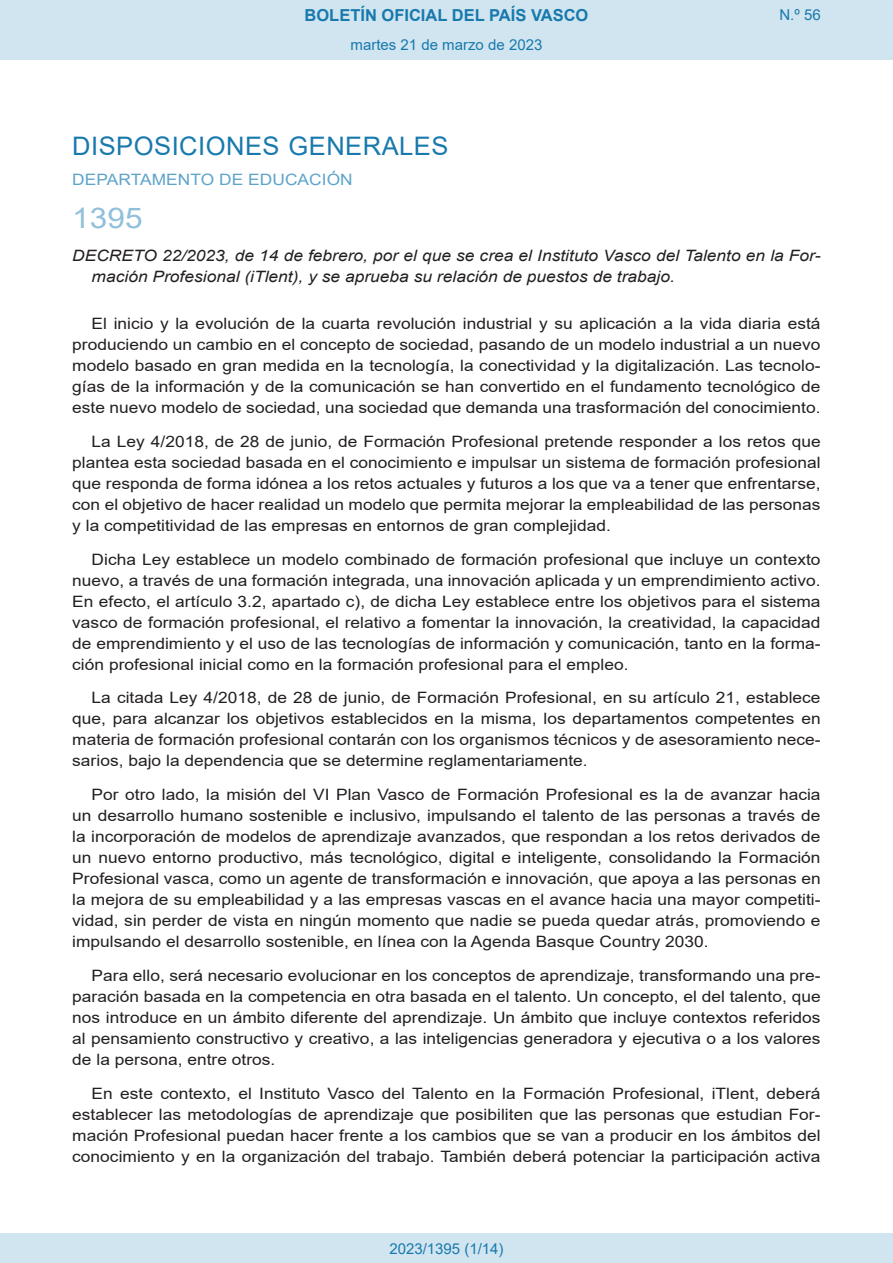
<style>
.page{position:relative;width:893px;height:1263px;background:#fff}
.page>*{position:absolute;margin:0;border:0;box-sizing:border-box;transform-origin:0 0}
.BOPVOrden{font:28.5px "Arial";color:#90c0db;scale:1.11 1}
.BOPVSeccion{font:25.5px "Arial";letter-spacing:.02em;color:#1879ad}
.t1{font:700 16.5px "Arial";color:#1879ad}
.BOPVDetalle{font:15.6px/21px "Arial";color:#231f20;text-align:justify;scale:1.11 1}
.BOPVTitulo{font:italic 15.6px/21px "Arial";color:#231f20;scale:1.11 1}
.BOPVOrganismo{font:15.6px "Arial";letter-spacing:.005em;color:#5ea4ca;scale:1.11 1}
.Paginacion_Centro{font:15px "Arial";color:#1879ad}
</style>
<div class="page">
<div style="left:0;top:0;width:893px;height:60px;background:#d0e5f0"></div>
<div style="left:0;top:1233px;width:893px;height:30px;background:#d0e5f0"></div>
<p class="t1" style="left:305px;top:3px;width:285px">BOLETÍN OFICIAL DEL PAÍS VASCO</p>
<p class="Paginacion_Centro" style="left:351px;top:35px;width:193px">martes 21 de marzo de 2023</p>
<p class="Paginacion_Centro" style="left:779px;top:5px;width:43px">N.º 56</p>
<p class="BOPVSeccion" style="left:72px;top:128px;width:378px">DISPOSICIONES GENERALES</p>
<p class="BOPVOrganismo" style="left:72px;top:169px;width:254px">DEPARTAMENTO DE EDUCACIÓN</p>
<p class="BOPVOrden" style="left:72px;top:198px;width:65px">1395</p>
<p class="BOPVTitulo" style="left:92px;top:246px;width:658px;text-indent:-19px">DECRETO 22/2023, de 14 de febrero, por el que se crea el Instituto Vasco del Talento en la For&shy;mación Profesional (iTlent), y se aprueba su relación de puestos de trabajo.</p>
<p class="BOPVDetalle" style="left:72px;top:313px;width:676px;text-indent:19px">El inicio y la evolución de la cuarta revolución industrial y su aplicación a la vida diaria está produciendo un cambio en el concepto de sociedad, pasando de un modelo industrial a un nuevo modelo basado en gran medida en la tecnología, la conectividad y la digitalización. Las tecnolo&shy;gías de la información y de la comunicación se han convertido en el fundamento tecnológico de este nuevo modelo de sociedad, una sociedad que demanda una trasformación del conocimiento.</p>
<p class="BOPVDetalle" style="left:72px;top:431px;width:676px;text-indent:19px">La Ley 4/2018, de 28 de junio, de Formación Profesional pretende responder a los retos que plantea esta sociedad basada en el conocimiento e impulsar un sistema de formación profesional que responda de forma idónea a los retos actuales y futuros a los que va a tener que enfrentarse, con el objetivo de hacer realidad un modelo que permita mejorar la empleabilidad de las personas y la competitividad de las empresas en entornos de gran complejidad.</p>
<p class="BOPVDetalle" style="left:72px;top:548px;width:676px;text-indent:19px">Dicha Ley establece un modelo combinado de formación profesional que incluye un contexto nuevo, a través de una formación integrada, una innovación aplicada y un emprendimiento activo.<br>En efecto, el artículo 3.2, apartado c), de dicha Ley establece entre los objetivos para el sistema vasco de formación profesional, el relativo a fomentar la innovación, la creatividad, la capacidad de emprendimiento y el uso de las tecnologías de información y comunicación, tanto en la forma&shy;ción profesional inicial como en la formación profesional para el empleo.</p>
<p class="BOPVDetalle" style="left:72px;top:687px;width:676px;text-indent:19px">La citada Ley 4/2018, de 28 de junio, de Formación Profesional, en su artículo 21, establece que, para alcanzar los objetivos establecidos en la misma, los departamentos competentes en materia de formación profesional contarán con los organismos técnicos y de asesoramiento nece&shy;sarios, bajo la dependencia que se determine reglamentariamente.</p>
<p class="BOPVDetalle" style="left:72px;top:784px;width:676px;text-indent:19px">Por otro lado, la misión del VI Plan Vasco de Formación Profesional es la de avanzar hacia un desarrollo humano sostenible e inclusivo, impulsando el talento de las personas a través de la incorporación de modelos de aprendizaje avanzados, que respondan a los retos derivados de un nuevo entorno productivo, más tecnológico, digital e inteligente, consolidando la Formación Profesional vasca, como un agente de transformación e innovación, que apoya a las personas en la mejora de su empleabilidad y a las empresas vascas en el avance hacia una mayor competiti&shy;vidad, sin perder de vista en ningún momento que nadie se pueda quedar atrás, promoviendo e impulsando el desarrollo sostenible, en línea con la Agenda Basque Country 2030.</p>
<p class="BOPVDetalle" style="left:72px;top:965px;width:676px;text-indent:19px">Para ello, será necesario evolucionar en los conceptos de aprendizaje, transformando una pre&shy;paración basada en la competencia en otra basada en el talento. Un concepto, el del talento, que nos introduce en un ámbito diferente del aprendizaje. Un ámbito que incluye contextos referidos al pensamiento constructivo y creativo, a las inteligencias generadora y ejecutiva o a los valores de la persona, entre otros.</p>
<p class="BOPVDetalle" style="left:72px;top:1082px;width:676px;text-indent:19px">En este contexto, el Instituto Vasco del Talento en la Formación Profesional, iTlent, deberá establecer las metodologías de aprendizaje que posibiliten que las personas que estudian For&shy;mación Profesional puedan hacer frente a los cambios que se van a producir en los ámbitos del conocimiento y en la organización del trabajo. También deberá potenciar la participación activa</p>
<p class="Paginacion_Centro" style="left:389px;top:1238px;width:116px">2023/1395 (1/14)</p>
</div>
